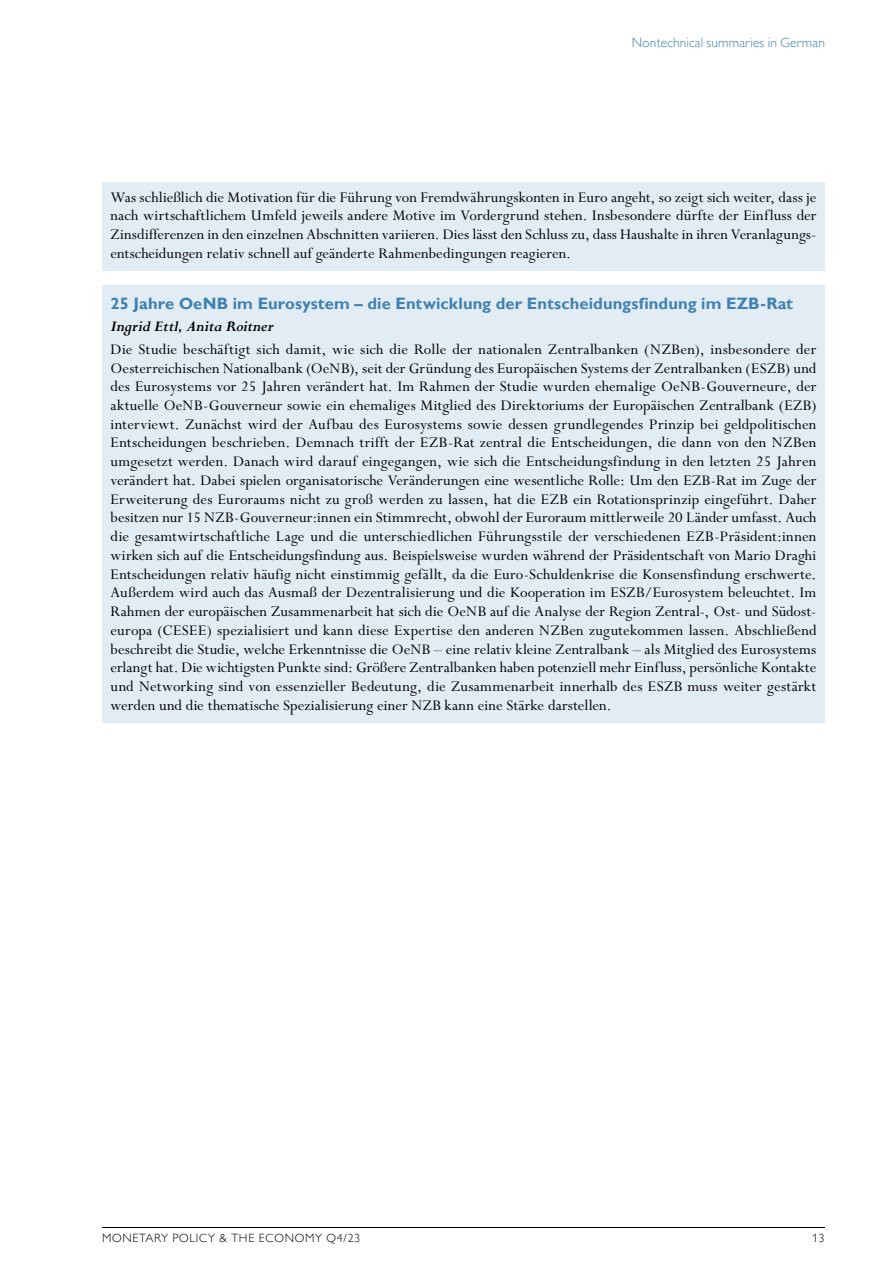
<style>
.page{position:relative;width:893px;height:1263px;background:#fff}
.page>*{position:absolute;margin:0;border:0;box-sizing:border-box;transform-origin:0 0}
.t1{font:16.5px/18.8px "Perpetua Std";letter-spacing:.005em;color:#000}
.t2{font:700 16.5px "Gill Sans MT Pro";letter-spacing:.005em;color:#4081b3}
.t3{font:italic 700 16.5px "Perpetua Std";letter-spacing:-.015em;color:#000}
.t4{font:300 13.5px "Gill Sans MT Pro";letter-spacing:.01em;color:#4081b3}
.t5{font:300 12px "Gill Sans MT Pro";letter-spacing:.06em;color:#000}
</style>
<div class="page">
<hr style="left:102px;top:1227px;width:723px;height:1px;background:#000">
<div style="left:102px;top:182px;width:723px;height:88px;background:#e2ecf4"></div>
<div style="left:102px;top:286px;width:723px;height:32px;background:#e2ecf4"></div>
<div style="left:102px;top:311px;width:723px;height:30px;background:#e2ecf4"></div>
<div style="left:102px;top:334px;width:723px;height:388px;background:#e2ecf4"></div>
<p class="t4" style="left:632px;top:35px;width:194px">Nontechnical summaries in German</p>
<p class="t1" style="left:111px;top:188px;width:707px">Was schließlich die Motivation für die Führung von Fremdwährungskonten in Euro angeht, so zeigt sich weiter, dass je nach wirtschaftlichem Umfeld jeweils andere Motive im Vordergrund stehen. Insbesondere dürfte der Einfluss der Zinsdifferenzen in den einzelnen Abschnitten variieren. Dies lässt den Schluss zu, dass Haushalte in ihren Veranlagungs&shy;entscheidungen relativ schnell auf geänderte Rahmenbedingungen reagieren.</p>
<p class="t2" style="left:111px;top:293px;width:684px">25 Jahre OeNB im Eurosystem – die Entwicklung der Entscheidungsfindung im EZB-Rat</p>
<p class="t3" style="left:111px;top:317px;width:165px">Ingrid Ettl, Anita Roitner</p>
<p class="t1" style="left:111px;top:340px;width:707px;text-align:justify">Die Studie beschäftigt sich damit, wie sich die Rolle der nationalen Zentralbanken (NZBen), insbesondere der Oesterreichischen Nationalbank (OeNB), seit der Gründung des Europäischen Systems der Zentralbanken (ESZB) und des Eurosystems vor 25 Jahren verändert hat. Im Rahmen der Studie wurden ehemalige OeNB-Gouverneure, der aktuelle OeNB-Gouverneur sowie ein ehemaliges Mitglied des Direktoriums der Europäischen Zentralbank (EZB) interviewt. Zunächst wird der Aufbau des Eurosystems sowie dessen grundlegendes Prinzip bei geldpolitischen Entscheidungen beschrieben. Demnach trifft der EZB-Rat zentral die Entscheidungen, die dann von den NZBen umgesetzt werden. Danach wird darauf eingegangen, wie sich die Entscheidungsfindung in den letzten 25 Jahren verändert hat. Dabei spielen organisatorische Veränderungen eine wesentliche Rolle: Um den EZB-Rat im Zuge der Erweiterung des Euroraums nicht zu groß werden zu lassen, hat die EZB ein Rotationsprinzip eingeführt. Daher besitzen nur 15 NZB-Gouverneur:innen ein Stimmrecht, obwohl der Euroraum mittlerweile 20 Länder umfasst. Auch die gesamtwirtschaftliche Lage und die unterschiedlichen Führungsstile der verschiedenen EZB-Präsident:innen wirken sich auf die Entscheidungsfindung aus. Beispielsweise wurden während der Präsidentschaft von Mario Draghi Entscheidungen relativ häufig nicht einstimmig gefällt, da die Euro-Schuldenkrise die Konsensfindung erschwerte.<br>Außerdem wird auch das Ausmaß der Dezentralisierung und die Kooperation im ESZB/Eurosystem beleuchtet. Im Rahmen der europäischen Zusammenarbeit hat sich die OeNB auf die Analyse der Region Zentral-, Ost- und Südost&shy;europa (CESEE) spezialisiert und kann diese Expertise den anderen NZBen zugutekommen lassen. Abschließend beschreibt die Studie, welche Erkenntnisse die OeNB – eine relativ kleine Zentralbank – als Mitglied des Eurosystems erlangt hat. Die wichtigsten Punkte sind: Größere Zentralbanken haben potenziell mehr Einfluss, persönliche Kontakte und Networking sind von essenzieller Bedeutung, die Zusammenarbeit innerhalb des ESZB muss weiter gestärkt werden und die thematische Spezialisierung einer NZB kann eine Stärke darstellen.</p>
<p class="t5" style="left:102px;top:1231px;width:260px">MONETARY POLICY &amp; THE ECONOMY Q4/23</p>
<p class="t5" style="left:812px;top:1231px;width:14px">13</p>
</div>
